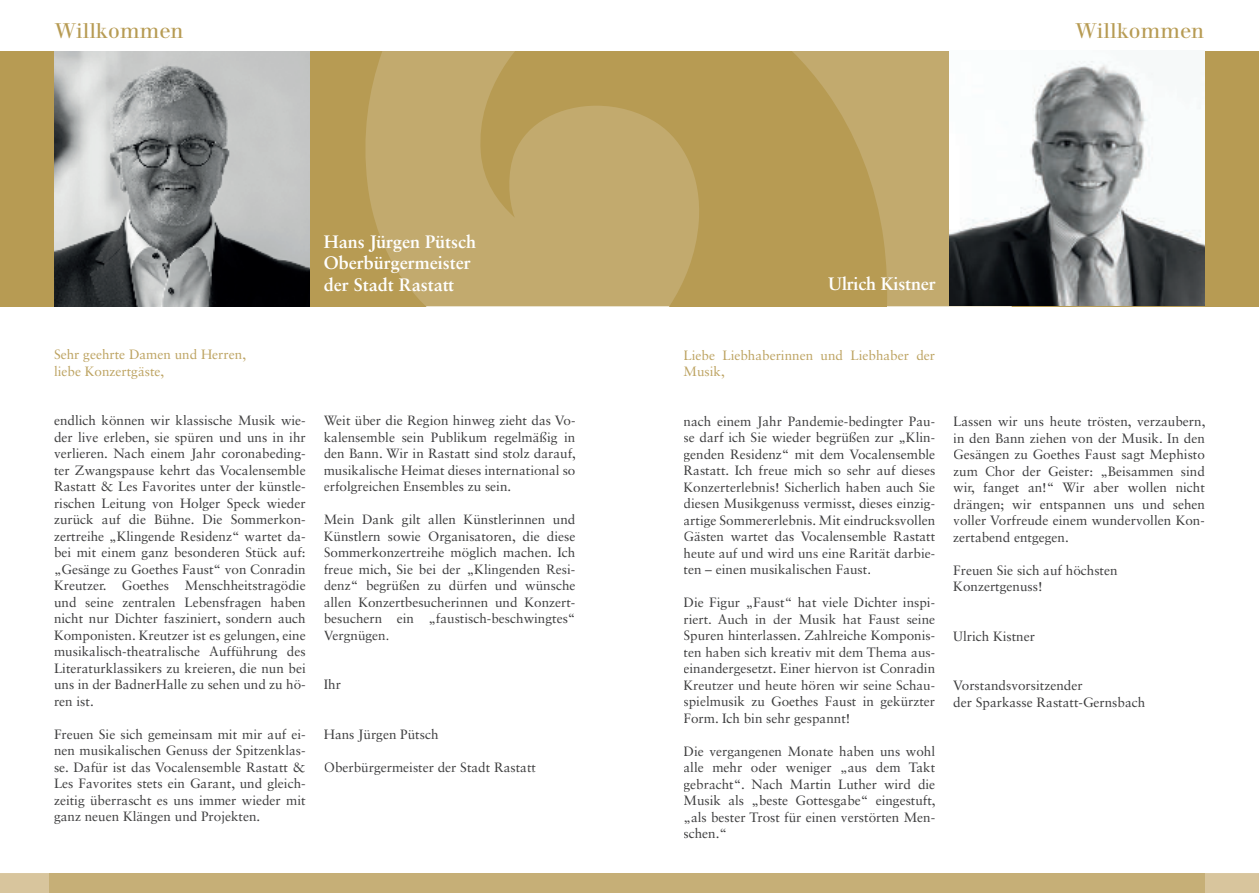
<style>
.page{position:relative;width:1259px;height:893px;background:#fff}
.page>*{position:absolute;margin:0;border:0;box-sizing:border-box;transform-origin:0 0}
.t1{font:21px "Walbaum Buch BQ";color:#b79b53}
.t2{font:700 18px/21.6px "Sabon LT Std";color:#fff}
.t3{font:13.5px/16.5px "Sabon LT Std";color:#3e3e3f;text-align:justify}
.t4{font:13.5px/16.5px "Sabon LT Std";color:#3d3d3e;text-align:justify}
.t5{font:13.5px/16.5px "Sabon LT Std";color:#bda361}
.s1{color:#3d3d3e}
</style>
<div class="page">
<div style="left:0;top:873px;width:1259px;height:20px;background:#d8c59d"></div>
<div style="left:50px;top:873px;width:1155px;height:20px;background:#c6af77"></div>
<div style="left:0;top:51px;width:1259px;height:255px;background:#b79b53"></div>
<svg style="left:365px;top:51px;width:584px;height:255px;fill:#c2aa6e"></svg>
<img style="left:54px;top:51px;width:256px;height:255px">
<img style="left:949px;top:51px;width:256px;height:255px">
<h1 class="t1" style="left:55px;top:22px;width:130px">Willkommen</h1>
<h2 class="t2" style="left:324px;top:232px;width:154px">Hans Jürgen Pütsch<br>Oberbürgermeister der Stadt Rastatt</h2>
<p class="t5" style="left:54px;top:347px;width:194px">Sehr geehrte Damen und Herren, liebe Konzertgäste,</p>
<p class="t3" style="left:54px;top:413px;width:253px">endlich können wir klassische Musik wie&shy;der live erleben, sie spüren und uns in ihr verlieren. Nach einem Jahr coronabeding&shy;ter Zwangspause kehrt das Vocalensemble Rastatt &amp; Les Favorites unter der künstle&shy;rischen Leitung von Holger Speck wieder zurück auf die Bühne. Die Sommerkon&shy;zertreihe „Klingende Residenz“ wartet da&shy;bei mit einem ganz besonderen Stück auf: „Gesänge zu Goethes Faust“ von Conradin Kreutzer. Goethes Menschheitstragödie und seine zentralen Lebensfragen haben nicht nur Dichter fasziniert, sondern auch Komponisten. Kreutzer ist es gelungen, eine musikalisch-theatralische Aufführung des Literaturklassikers zu kreieren, die nun bei uns in der BadnerHalle zu sehen und zu hö&shy;ren ist.</p>
<p class="t3" style="left:54px;top:726px;width:253px">Freuen Sie sich gemeinsam mit mir auf ei&shy;nen musikalischen Genuss der Spitzenklas&shy;se. Dafür ist das Vocalensemble Rastatt &amp; Les Favorites stets ein Garant, und gleich&shy;zeitig überrascht es uns immer wieder mit ganz neuen Klängen und Projekten.</p>
<p class="t3" style="left:324px;top:413px;width:254px">W<span class="s1">eit über die Region hinweg zieht das V</span>o&shy;kalensemble sein Publikum regelmäßig in den Bann. W<span class="s1">ir in Rastatt sind stolz darauf, </span>musikalische Heimat dieses international so</p>
<p class="t4" style="left:324px;top:479px;width:189px">erfolgreichen Ensembles zu sein.</p>
<p class="t4" style="left:324px;top:512px;width:253px">Mein Dank gilt allen Künstlerinnen und Künstlern sowie Organisatoren, die diese Sommerkonzertreihe möglich machen. Ich</p>
<p class="t3" style="left:324px;top:561px;width:253px">freue mich, Sie bei der „Klingenden Resi&shy;denz“ begrüßen zu dürfen und wünsche allen Konzertbesucherinnen und Konzert&shy;besuchern ein „faustisch-beschwingtes“ V<span class="s1">ergnügen.</span></p>
<p class="t3" style="left:324px;top:677px;width:19px">Ihr</p>
<p class="t3" style="left:324px;top:726px;width:116px">Hans Jürgen Pütsch</p>
<p class="t3" style="left:324px;top:759px;width:214px">Oberbürgermeister der Stadt Rastatt</p>
<h1 class="t1" style="left:1075px;top:22px;width:130px">Willkommen</h1>
<h2 class="t2" style="left:828px;top:275px;width:109px">Ulrich Kistner</h2>
<p class="t5" style="left:683px;top:348px;width:253px">Liebe Liebhaberinnen und Liebhaber der<br>Musik,</p>
<p class="t3" style="left:683px;top:413px;width:253px">nach einem Jahr Pandemie-bedingter Pau&shy;se darf ich Sie wieder begrüßen zur „Klin&shy;genden Residenz“ mit dem Vocalensemble Rastatt. Ich freue mich <span class="s1">so sehr auf dieses </span>Konzerterlebnis! Sicherlich haben auch Sie</p>
<p class="t3" style="left:683px;top:496px;width:253px"><span class="s1">diesen Musikgenuss vermisst, dieses einzig&shy;</span>artige Sommererlebnis. <span class="s1">Mit eindrucksvollen </span>Gästen wartet das V<span class="s1">ocalensemble Rastatt </span>heute auf und wird uns eine Rarität darbie&shy;ten – einen musikalischen Faust.</p>
<p class="t3" style="left:683px;top:595px;width:253px">Die Figur „Faust“ hat viele Dichter inspi&shy;riert. Auch</p>
<p class="t4" style="left:755px;top:611px;width:146px">in der Musik hat Faust</p>
<p class="t3" style="left:683px;top:628px;width:253px">Spuren hinterlassen. Zahlreiche Komponis&shy;ten haben sich kreativ mit dem Thema aus&shy;einandergesetzt. Einer hiervon ist Conradin Kreutzer und heute hören wir seine Schau&shy;spielmusik zu Goethes Faust in gekürzter Form. Ich bin sehr gespannt!</p>
<p class="t3" style="left:683px;top:743px;width:253px;text-align:right">Die vergangenen Monate haben uns wohl<br>Takt</p>
<p class="t3" style="left:906px;top:611px;width:30px">seine</p>
<p class="t4" style="left:683px;top:760px;width:218px">alle mehr oder weniger „aus dem</p>
<p class="t3" style="left:751px;top:776px;width:185px">Nach Martin Luther wird die</p>
<p class="t4" style="left:683px;top:776px;width:254px">gebracht“.<br>Musik als „beste Gottesgabe“ eingestuft,</p>
<p class="t3" style="left:683px;top:809px;width:253px">„als bester Trost für einen verstörten Men&shy;schen.“</p>
<p class="t3" style="left:953px;top:414px;width:254px;text-align:right"><span class="s1">Lassen</span> wir uns heute trösten, verzaubern, <span class="s1">in den Bann ziehen von der Musik.</span> In den Gesängen zu Goethes Faust sagt Mephisto Chor der Geister: „Beisammen sind</p>
<p class="t4" style="left:953px;top:463px;width:26px">zum</p>
<p class="t4" style="left:953px;top:480px;width:103px">wir, fanget an!“</p>
<p class="t3" style="left:953px;top:496px;width:253px">drängen; wir entspannen uns und sehen <span class="s1">voller</span> Vorfreude einem wundervollen Kon&shy;zertabend entgegen.</p>
<p class="t3" style="left:953px;top:562px;width:166px">Freuen Sie sich auf höchsten<br>Konzertgenuss!</p>
<p class="t3" style="left:953px;top:628px;width:83px">Ulrich Kistner</p>
<p class="t3" style="left:953px;top:678px;width:194px">Vorstandsvorsitzender<br>der Sparkasse Rastatt-Gernsbach</p>
<p class="t3" style="left:1062px;top:480px;width:144px">Wir aber wollen nicht</p>
</div>
